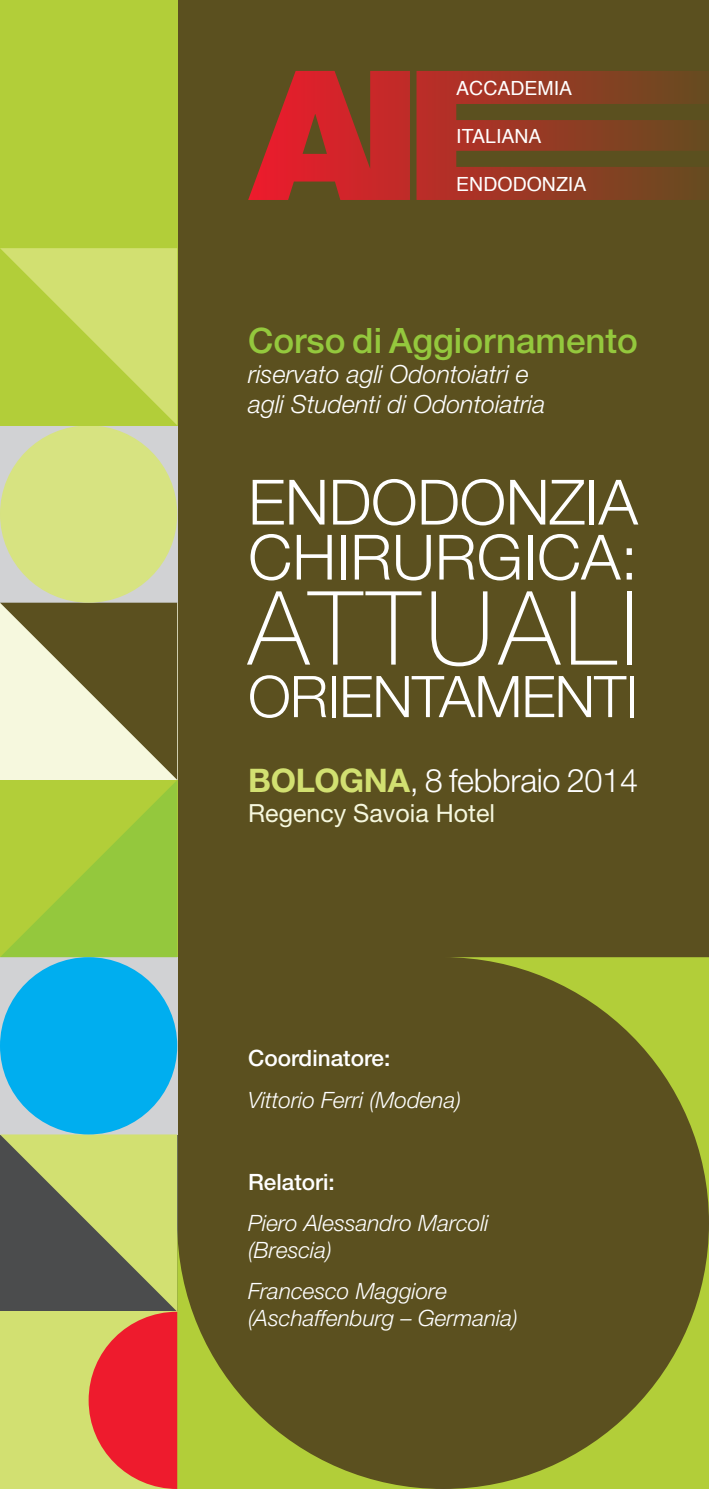
<style>
.page{position:relative;width:709px;height:1489px;background:#fff}
.page>*{position:absolute;margin:0;border:0;box-sizing:border-box;transform-origin:0 0}
.t1{font:100 102.5px "Helvetica Neue";letter-spacing:.05em;color:#fff}
.t2{font:300 62.5px/55px "Helvetica Neue";color:#fff}
.t3{font:300 57.5px "Helvetica Neue";letter-spacing:-.015em;color:#fff}
.t4{font:500 35px "Helvetica Neue";color:#94c83d}
.t5{font:300 32.5px "Helvetica Neue";letter-spacing:-.01em;color:#fff}
.t6{font:italic 300 25px/30px "Helvetica Neue";color:#fff}
.t7{font:25px "Helvetica Neue";color:#f6f8de}
.t8{font:italic 300 22.5px/27px "Helvetica Neue";color:#fff}
.t9{font:500 22.5px "Helvetica Neue";color:#fff}
.t10{font:19.5px "Helvetica";color:#fff}
.s1{font-weight:700;color:#d2e071}
</style>
<div class="page">
<div style="left:177px;top:0;width:532px;height:1488px;background:#5b501f"></div>
<div style="left:0;top:425px;width:177px;height:177px;background:#d1d2d4"></div>
<div style="left:0;top:957px;width:177px;height:177px;background:#d1d2d4"></div>
<svg style="left:0;top:602px;width:177px;height:355px;background:#a6b85d"></svg>
<svg style="left:0;top:1134px;width:177px;height:354px;background:#b5945a"></svg>
<div style="left:0;top:425px;width:177px;height:177px;background:#d7e381;border-radius:50%"></div>
<div style="left:0;top:957px;width:177px;height:177px;background:#00aeef;border-radius:50%"></div>
<div style="left:0;top:0;width:177px;height:425px;background:#b2ce39"></div>
<svg style="left:0;top:248px;width:177px;height:177px"></svg>
<svg style="left:177px;top:957px;width:532px;height:531px"></svg>
<svg style="left:248px;top:71px;width:459px;height:129px"></svg>
<p class="t10" style="left:456px;top:73px;width:117px">ACCADEMIA</p>
<p class="t10" style="left:456px;top:121px;width:86px">ITALIANA</p>
<p class="t10" style="left:456px;top:169px;width:131px">ENDODONZIA</p>
<h3 class="t4" style="left:248px;top:320px;width:391px">Corso di Aggiornamento</h3>
<p class="t6" style="left:248px;top:359px;width:299px">riservato agli Odontoiatri e agli Studenti di Odontoiatria</p>
<h2 class="t2" style="left:248px;top:473px;width:391px">ENDODONZIA<br>CHIRURGICA:</h2>
<h1 class="t1" style="left:248px;top:569px;width:391px">Attuali</h1>
<h3 class="t3" style="left:248px;top:661px;width:391px">ORIENTAMENTI</h3>
<h3 class="t5" style="left:248px;top:760px;width:391px"><span class="s1">BOLOGNA</span>, 8 FEBBRAIO 2014</h3>
<p class="t7" style="left:248px;top:798px;width:248px">Regency Savoia Hotel</p>
<p class="t9" style="left:248px;top:1044px;width:144px">Coordinatore:</p>
<p class="t8" style="left:248px;top:1085px;width:214px">Vittorio Ferri (Modena)</p>
<p class="t9" style="left:248px;top:1168px;width:88px">Relatori:</p>
<p class="t8" style="left:248px;top:1209px;width:242px">Piero Alessandro Marcoli (Brescia)</p>
<p class="t8" style="left:248px;top:1277px;width:271px">Francesco Maggiore (Aschaffenburg – Germania)</p>
</div>
